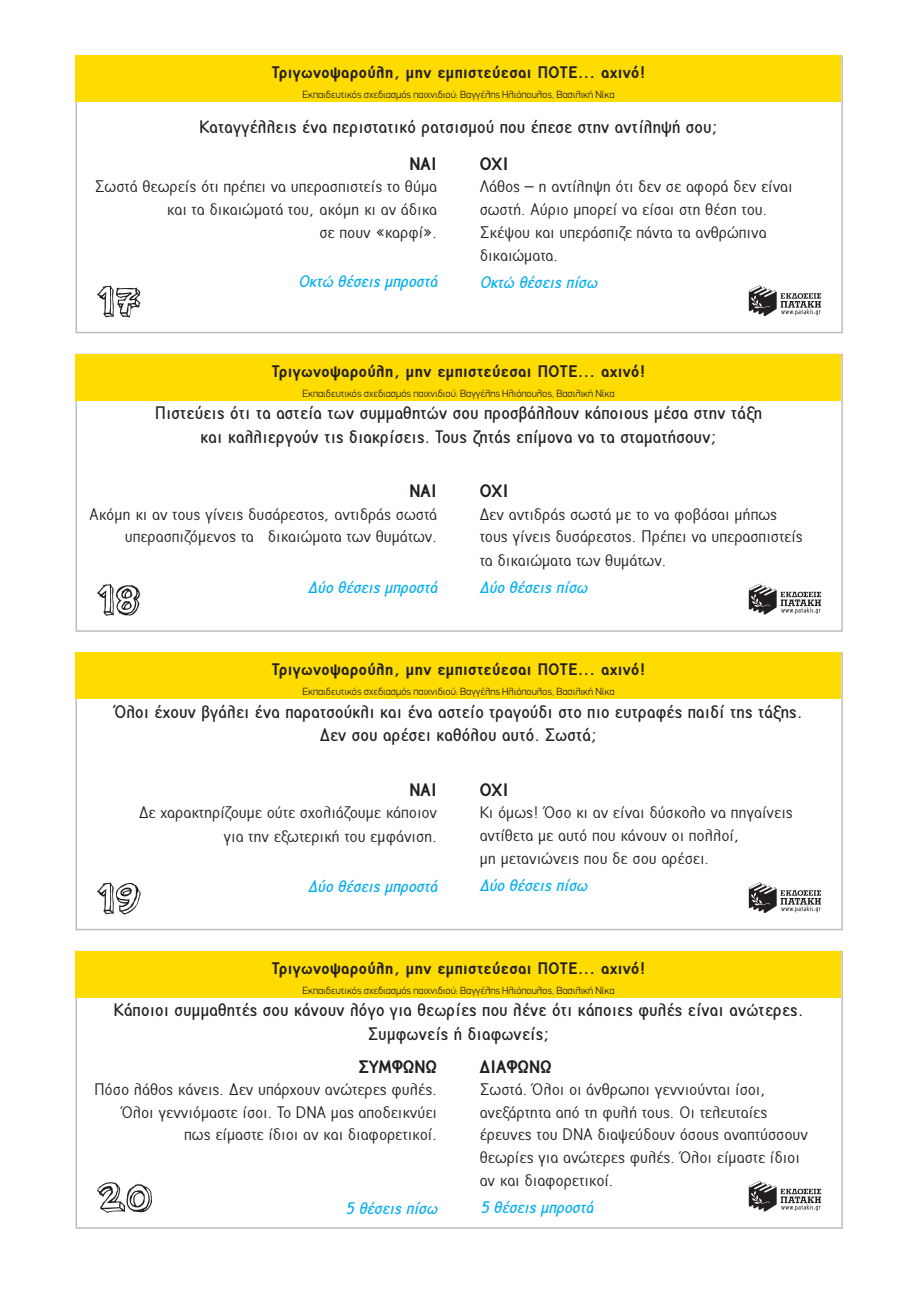
<style>
.page{position:relative;width:919px;height:1289px;background:#fff}
.page>*{position:absolute;margin:0;border:0;box-sizing:border-box;transform-origin:0 0}
.t1{font:52.5px "PF Amateur";color:#231f20}
.t2{font:500 19.5px/23.4px "PF Report";letter-spacing:.01em;color:#231f20;text-align:center}
.t3{font:700 19.5px "PF Report";color:#231f20}
.t4{font:18px/22.8px "PF Report";color:#231f20;text-align:right}
.t5{font:700 18px "PF Report";letter-spacing:.02em;color:#231f20}
.t6{font:italic 500 18px "PF Report";color:#00aeef}
.t7{font:300 10.5px "PF Din Display";color:#231f20}
</style>
<div class="page">
<div style="left:75px;top:55px;width:767px;height:278px;background:#fff;border:2px solid #bcbdc0"></div>
<div style="left:75px;top:55px;width:766px;height:47px;background:#ffdc01"></div>
<svg style="left:748px;top:285px;width:73px;height:31px"></svg>
<div style="left:75px;top:354px;width:767px;height:278px;background:#fff;border:2px solid #bcbdc0"></div>
<div style="left:75px;top:354px;width:766px;height:46px;background:#ffdc01"></div>
<svg style="left:748px;top:583px;width:73px;height:31px"></svg>
<div style="left:75px;top:652px;width:767px;height:278px;background:#fff;border:2px solid #bcbdc0"></div>
<div style="left:75px;top:652px;width:766px;height:47px;background:#ffdc01"></div>
<svg style="left:748px;top:882px;width:73px;height:31px"></svg>
<div style="left:75px;top:950px;width:767px;height:278px;background:#fff;border:2px solid #bcbdc0"></div>
<div style="left:75px;top:950px;width:766px;height:47px;background:#ffdc01"></div>
<svg style="left:748px;top:1180px;width:73px;height:31px"></svg>
<p class="t5" style="left:272px;top:63px;width:375px">Τριγωνοψαρούλη, μην εμπιστεύεσαι ΠΟΤΕ... αχινό!</p>
<p class="t7" style="left:302px;top:88px;width:313px">Εκπαιδευτικός σχεδιασμός παιχνιδιού: Βαγγέλης Ηλιόπουλος, Βασιλική Νίκα</p>
<p class="t2" style="left:199px;top:115px;width:519px">Καταγγέλλεις ένα περιστατικό ρατσισμού που έπεσε στην αντίληψή σου;</p>
<p class="t3" style="left:409px;top:154px;width:29px">ΝΑΙ</p>
<p class="t4" style="left:95px;top:176px;width:344px">Σωστά θεωρείς ότι πρέπει να υπερασπιστείς το θύμα και τα δικαιώματά του, ακόμη κι αν άδικα<br>σε πουν «καρφί».</p>
<p class="t6" style="left:298px;top:272px;width:144px">Οκτώ θέσειςμπροστά</p>
<p class="t3" style="left:479px;top:154px;width:30px">ΟΧΙ</p>
<p class="t4" style="left:479px;top:176px;width:314px;text-align:left">Λάθος – η αντίληψη ότι δεν σε αφορά δεν είναι σωστή. Αύριο μπορεί να είσαι στη θέση του.<br>Σκέψου και υπεράσπιζε πάντα τα ανθρώπινα δικαιώματα.</p>
<p class="t6" style="left:479px;top:273px;width:123px">Οκτώ θέσειςπίσω</p>
<h1 class="t1" style="left:97px;top:272px;width:45px">17</h1>
<p class="t5" style="left:272px;top:362px;width:375px">Τριγωνοψαρούλη, μην εμπιστεύεσαι ΠΟΤΕ... αχινό!</p>
<p class="t7" style="left:302px;top:386px;width:313px">Εκπαιδευτικός σχεδιασμός παιχνιδιού: Βαγγέλης Ηλιόπουλος, Βασιλική Νίκα</p>
<p class="t2" style="left:155px;top:401px;width:608px">Πιστεύεις ότι τα αστεία των συμμαθητών σου προσβάλλουν κάποιους μέσα στην τάξη και καλλιεργούν τις διακρίσεις. Τους ζητάς επίμονα να τα σταματήσουν;</p>
<p class="t3" style="left:409px;top:481px;width:29px">ΝΑΙ</p>
<p class="t4" style="left:89px;top:503px;width:349px">Ακόμη κι αν τους γίνεις δυσάρεστος, αντιδράς σωστά υπερασπιζόμενος τα δικαιώματα των θυμάτων.</p>
<p class="t6" style="left:308px;top:578px;width:134px">Δύο θέσειςμπροστά</p>
<p class="t3" style="left:479px;top:481px;width:30px">ΟΧΙ</p>
<p class="t4" style="left:479px;top:503px;width:324px;text-align:left">Δεν αντιδράς σωστά με το να φοβάσαι μήπως τους γίνεις δυσάρεστος. Πρέπει να υπερασπιστείς τα δικαιώματα των θυμάτων.</p>
<p class="t6" style="left:479px;top:577px;width:113px">Δύο θέσειςπίσω</p>
<h1 class="t1" style="left:97px;top:571px;width:45px">18</h1>
<p class="t5" style="left:272px;top:660px;width:375px">Τριγωνοψαρούλη, μην εμπιστεύεσαι ΠΟΤΕ... αχινό!</p>
<p class="t7" style="left:302px;top:685px;width:313px">Εκπαιδευτικός σχεδιασμός παιχνιδιού: Βαγγέλης Ηλιόπουλος, Βασιλική Νίκα</p>
<p class="t2" style="left:115px;top:700px;width:688px">Όλοι έχουν βγάλει ένα παρατσούκλι και ένα αστείο τραγούδι στο πιο ευτραφές παιδί της τάξης.<br>Δεν σου αρέσει καθόλου αυτό. Σωστά;</p>
<p class="t3" style="left:409px;top:779px;width:29px">ΝΑΙ</p>
<p class="t4" style="left:139px;top:800px;width:299px;line-height:24px">Δε χαρακτηρίζουμε ούτε σχολιάζουμε κάποιον για την εξωτερική του εμφάνιση.</p>
<p class="t6" style="left:308px;top:876px;width:134px">Δύο θέσειςμπροστά</p>
<p class="t3" style="left:479px;top:779px;width:30px">ΟΧΙ</p>
<p class="t4" style="left:479px;top:801px;width:314px;text-align:left">Κι όμως! Όσο κι αν είναι δύσκολο να πηγαίνεις αντίθετα με αυτό που κάνουν οι πολλοί,<br>μη μετανιώνεις που δε σου αρέσει.</p>
<p class="t6" style="left:479px;top:876px;width:113px">Δύο θέσειςπίσω</p>
<h1 class="t1" style="left:97px;top:869px;width:46px">19</h1>
<p class="t5" style="left:272px;top:958px;width:375px">Τριγωνοψαρούλη, μην εμπιστεύεσαι ΠΟΤΕ... αχινό!</p>
<p class="t7" style="left:302px;top:983px;width:313px">Εκπαιδευτικός σχεδιασμός παιχνιδιού: Βαγγέλης Ηλιόπουλος, Βασιλική Νίκα</p>
<p class="t2" style="left:114px;top:998px;width:690px">Κάποιοι συμμαθητές σου κάνουν λόγο για θεωρίες που λένε ότι κάποιες φυλές είναι ανώτερες.<br>Συμφωνείς ή διαφωνείς;</p>
<p class="t3" style="left:358px;top:1056px;width:80px">ΣΥΜΦΩΝΩ</p>
<p class="t4" style="left:94px;top:1078px;width:344px">Πόσο λάθος κάνεις. Δεν υπάρχουν ανώτερες φυλές.<br>Όλοι γεννιόμαστε ίσοι. Το DNA μας αποδεικνύει πως είμαστε ίδιοι αν και διαφορετικοί.</p>
<p class="t3" style="left:479px;top:1056px;width:74px">ΔΙΑΦΩΝΩ</p>
<p class="t4" style="left:479px;top:1078px;width:330px;text-align:left">Σωστά. Όλοι οι άνθρωποι γεννιούνται ίσοι, ανεξάρτητα από τη φυλή τους. Οι τελευταίες έρευνες του DNA διαψεύδουν όσους αναπτύσσουν θεωρίες για ανώτερες φυλές. Όλοι είμαστε ίδιοι αν και διαφορετικοί.</p>
<h1 class="t1" style="left:97px;top:1167px;width:57px">20</h1>
<p class="t6" style="left:479px;top:1198px;width:119px">5 θέσειςμπροστά</p>
<p class="t6" style="left:345px;top:1198px;width:98px">5 θέσειςπίσω</p>
</div>
